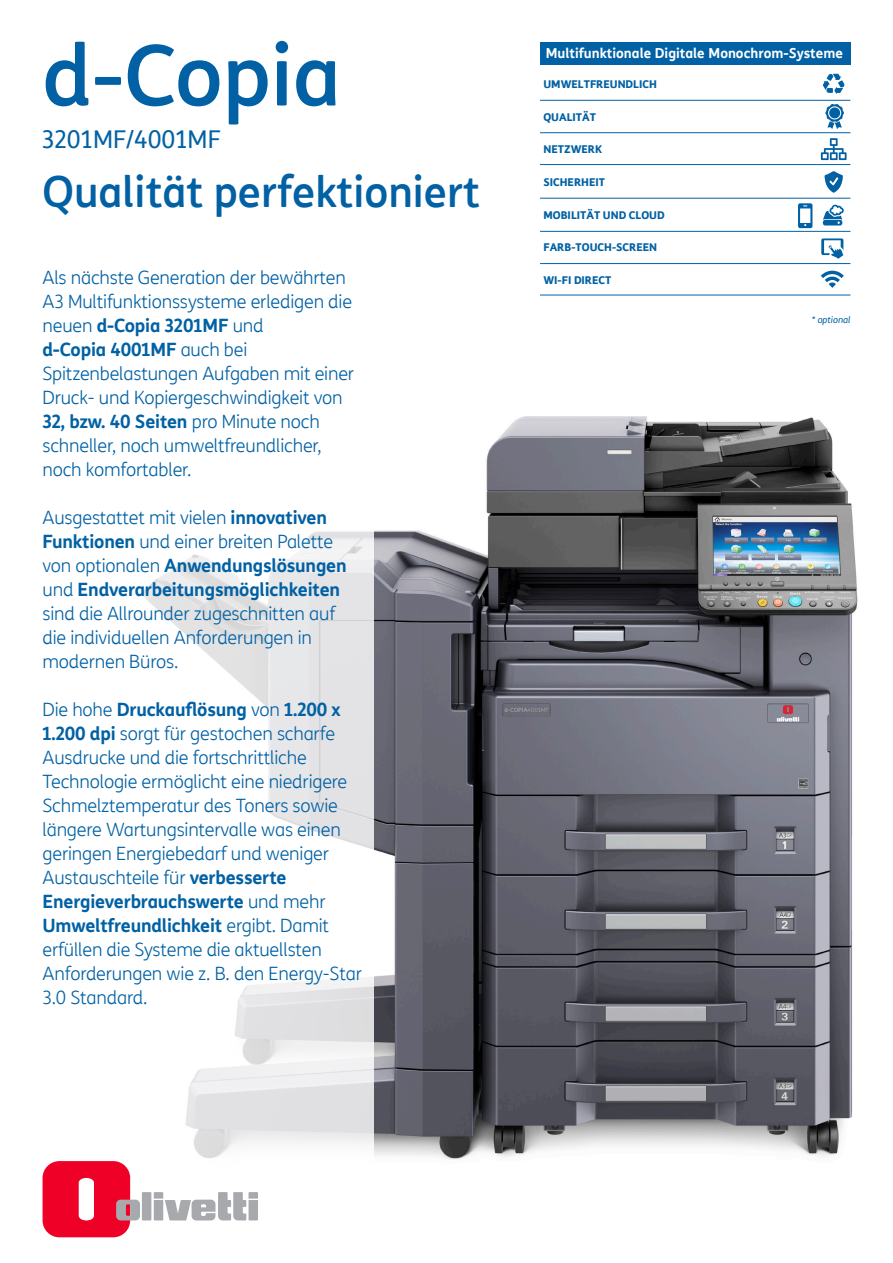
<style>
.page{position:relative;width:893px;height:1263px;background:#fff}
.page>*{position:absolute;margin:0;border:0;box-sizing:border-box;transform-origin:0 0}
.t1{font:500 84px "TIM Sans";color:#0161a4}
.t2{font:500 42px "TIM Sans";color:#0161a4}
.t3{font:24px "TIM Sans";color:#0161a4}
.t4{font:300 18px/24px "TIM Sans";letter-spacing:-.01em;color:#0161a4}
.Normale{font:700 13.5px "TIM Sans";color:#fff}
.t5{font:800 10.5px "TIM Sans";color:#0161a4}
.t6{font:italic 9px "TIM Sans";color:#0161a4}
.s1{font-weight:700}
</style>
<div class="page">
<img style="left:374px;top:416px;width:484px;height:744px">
<svg style="left:825px;top:104px;width:19px;height:25px"></svg>
<div style="left:829px;top:107px;width:11px;height:11px;background:#0161a4;border-radius:50%"></div>
<hr style="left:540px;top:100px;width:310px;height:1px;background:#0161a4">
<hr style="left:540px;top:132px;width:310px;height:1px;background:#0161a4">
<hr style="left:540px;top:198px;width:310px;height:1px;background:#0161a4">
<hr style="left:540px;top:231px;width:310px;height:1px;background:#0161a4">
<hr style="left:540px;top:263px;width:310px;height:1px;background:#0161a4">
<svg style="left:821px;top:138px;width:25px;height:22px"></svg>
<svg style="left:823px;top:74px;width:22px;height:20px"></svg>
<svg style="left:824px;top:171px;width:19px;height:22px"></svg>
<svg style="left:823px;top:204px;width:21px;height:21px"></svg>
<svg style="left:798px;top:203px;width:14px;height:25px"></svg>
<svg style="left:821px;top:238px;width:22px;height:21px"></svg>
<svg style="left:42px;top:531px;width:332px;height:667px"></svg>
<svg style="left:43px;top:1161px;width:97px;height:76px"></svg>
<div style="left:142px;top:1192px;width:9px;height:28px;background:#a8a9ad"></div>
<svg style="left:154px;top:1192px;width:104px;height:28px"></svg>
<hr style="left:540px;top:164px;width:310px;height:1px;background:#0161a4">
<div style="left:540px;top:43px;width:310px;height:22px;background:#0161a4"></div>
<svg style="left:821px;top:271px;width:23px;height:17px"></svg>
<hr style="left:540px;top:295px;width:310px;height:1px;background:#0161a4">
<p class="t1" style="left:42px;top:13px;width:300px">d-Copia</p>
<p class="t3" style="left:42px;top:122px;width:180px">3201MF/4001MF</p>
<p class="t2" style="left:43px;top:161px;width:439px">Qualität perfektioniert</p>
<p class="t4" style="left:43px;top:265px;width:311px">Als nächste Generation der bewährten<br>A3 Multifunktionssysteme erledigen die neuen <span class="s1">d-Copia 3201MF</span> und</p>
<p class="t4" style="left:43px;top:337px;width:313px"><span class="s1">d-Copia 4001MF</span> auch bei<br>Spitzenbelastungen Aufgaben mit einer<br>Druck- und Kopiergeschwindigkeit von<br><span class="s1">32, bzw. 40 Seiten</span> pro Minute noch schneller, noch umweltfreundlicher, noch komfortabler.</p>
<p class="t4" style="left:43px;top:505px;width:306px">Ausgestattet mit vielen <span class="s1">innovativen Funktionen</span> und einer breiten Palette von optionalen <span class="s1">Anwendungslösungen </span>und <span class="s1">Endverarbeitungsmöglichkeiten </span>sind die Allrounder zugeschnitten auf die individuellen Anforderungen in modernen Büros.</p>
<p class="t4" style="left:43px;top:697px;width:321px">Die hohe <span class="s1">Druckauflösung</span> von <span class="s1">1.200 x 1.200 dpi</span> sorgt für gestochen scharfe Ausdrucke und die fortschrittliche Technologie ermöglicht eine niedrigere Schmelztemperatur des Toners sowie längere Wartungsintervalle was einen geringen Energiebedarf und weniger Austauschteile für <span class="s1">verbesserte Energieverbrauchswerte</span> und mehr <span class="s1">Umweltfreundlichkeit</span> ergibt. Damit erfüllen die Systeme die aktuellsten Anforderungen wie z. B. den Energy-Star 3.0 Standard.</p>
<p class="Normale" style="left:546px;top:43px;width:299px">Multifunktionale Digitale Monochrom-Systeme</p>
<p class="t5" style="left:543px;top:76px;width:115px">UMWELTFREUNDLICH</p>
<p class="t5" style="left:543px;top:109px;width:54px">QUALITÄT</p>
<p class="t5" style="left:543px;top:141px;width:60px">NETZWERK</p>
<p class="t5" style="left:543px;top:174px;width:63px">SICHERHEIT</p>
<p class="t5" style="left:543px;top:207px;width:123px">MOBILITÄT UND CLOUD</p>
<p class="t5" style="left:543px;top:239px;width:115px">FARB-TOUCH-SCREEN</p>
<p class="t5" style="left:543px;top:272px;width:70px">WI-FI DIRECT</p>
<p class="t6" style="left:812px;top:313px;width:40px">* optional</p>
</div>
